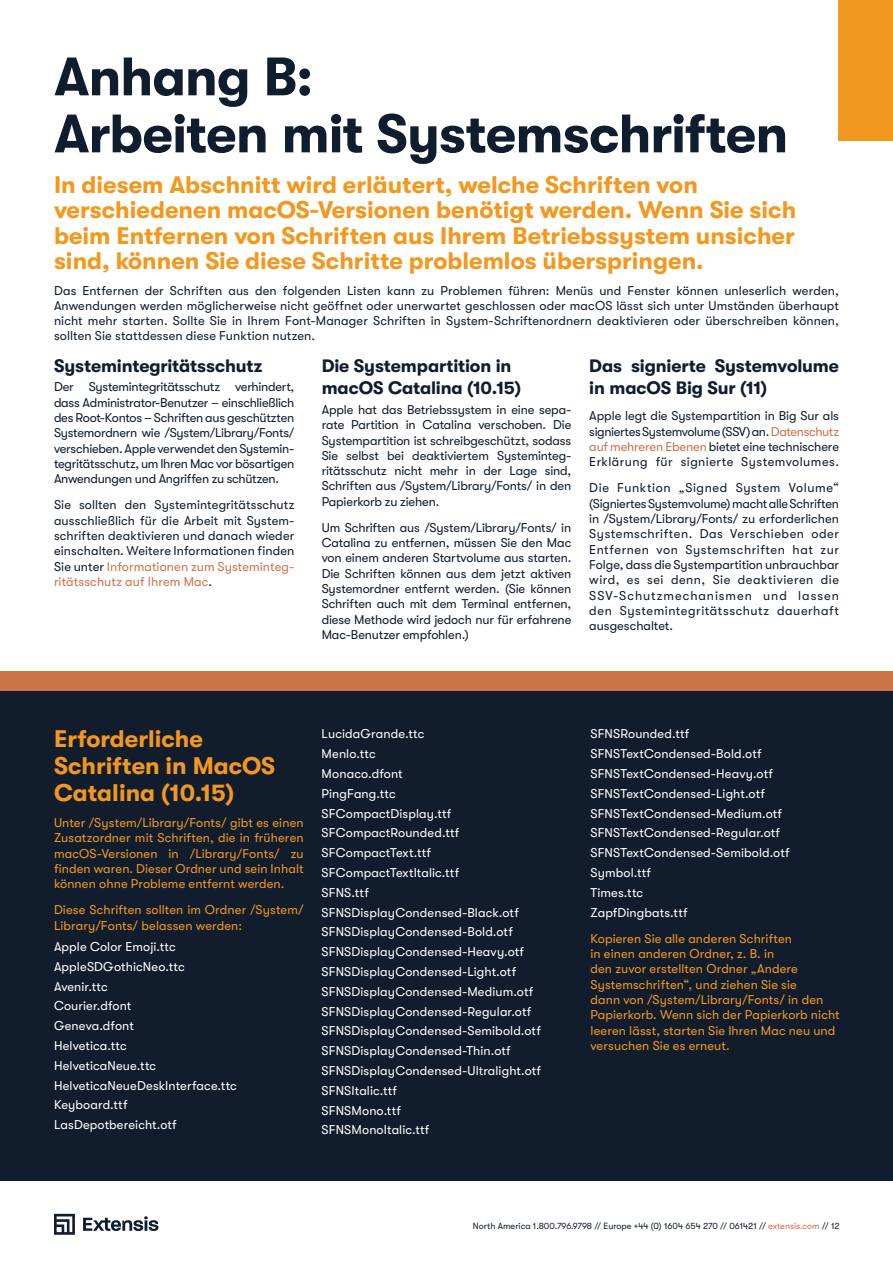
<style>
.page{position:relative;width:893px;height:1263px;background:#fff}
.page>*{position:absolute;margin:0;border:0;box-sizing:border-box;transform-origin:0 0}
.t1{font:700 54px/57px "GT Walsheim";letter-spacing:-.015em;color:#101d2e}
.t2{font:700 24px/25.5px "GT Walsheim";color:#f3981f}
.t3{font:700 18px/22.5px "GT Walsheim";letter-spacing:-.01em;color:#101d2e}
.t4{font:12.75px/15.3px "GT Walsheim";color:#101d2e;text-align:justify}
.t5{font:12.75px/19.8px "GT Walsheim";letter-spacing:.01em;color:#fff}
.t6{font:12.75px/15.3px "GT Walsheim";letter-spacing:.01em;color:#f29820}
.t7{font:9px "GT Walsheim";color:#101d2e}
.s1{color:#ce724b}
.s2{color:#111d2d}
</style>
<div class="page">
<div style="left:839px;top:0;width:54px;height:141px;background:#f29820"></div>
<svg style="left:54px;top:1214px;width:21px;height:21px"></svg>
<svg style="left:83px;top:1216px;width:75px;height:15px"></svg>
<div style="left:0;top:691px;width:892px;height:490px;background:#111d2d"></div>
<div style="left:0;top:671px;width:893px;height:20px;background:#cd7348"></div>
<h1 class="t1" style="left:54px;top:48px;width:736px">Anhang B:<br>Arbeiten mit Systemschriften</h1>
<p class="t2" style="left:54px;top:172px;width:744px">In diesem Abschnitt wird erläutert, welche Schriften von verschiedenen macOS-Versionen benötigt werden. Wenn Sie sich beim Entfernen von Schriften aus Ihrem Betriebssystem unsicher sind, können Sie diese Schritte problemlos überspringen.</p>
<p class="t4" style="left:54px;top:283px;width:786px">Das Entfernen der Schriften aus den folgenden Listen kann zu Problemen führen: Menüs und Fenster können unleserlich werden, Anwendungen werden möglicherweise nicht geöffnet oder unerwartet geschlossen oder macOS lässt sich unter Umständen überhaupt nicht mehr starten. Sollte Sie in Ihrem Font-Manager Schriften in System-Schriftenordnern deaktivieren oder überschreiben können, sollten Sie stattdessen diese Funktion nutzen.</p>
<h3 class="t3" style="left:54px;top:354px;width:210px">Systemintegritätsschutz</h3>
<p class="t4" style="left:54px;top:379px;width:242px">Der Systemintegritätsschutz verhindert, dass Administrator-Benutzer – einschließlich des Root-Kontos – Schriften aus geschützten Systemordnern wie /System/Library/Fonts/ verschieben. Apple verwendet den Systemin&shy;tegritätsschutz, um Ihren Mac vor bösartigen Anwendungen und Angriffen zu schützen.</p>
<p class="t4" style="left:54px;top:497px;width:242px">Sie sollten den Systemintegritätsschutz ausschließlich für die Arbeit mit System&shy;schriften deaktivieren und danach wieder einschalten. Weitere Informationen finden Sie unter <span class="s1">Informationen zum Systeminteg&shy;ritätsschutz auf Ihrem Mac</span>.</p>
<h3 class="t3" style="left:322px;top:354px;width:201px">Die Systempartition in macOS Catalina (10.15)</h3>
<p class="t4" style="left:322px;top:402px;width:251px">Apple hat das Betriebssystem in eine sepa&shy;rate Partition in Catalina verschoben. Die Systempartition ist schreibgeschützt, sodass Sie selbst bei deaktiviertem Systeminteg&shy;ritätsschutz nicht mehr in der Lage sind, Schriften aus /System/Library/Fonts/ in den Papierkorb zu ziehen.</p>
<p class="t4" style="left:322px;top:520px;width:251px">Um Schriften aus /System/Library/Fonts/ in Catalina zu entfernen, müssen Sie den Mac von einem anderen Startvolume aus starten.<br>Die Schriften können aus dem jetzt aktiven Systemordner entfernt werden. (Sie können Schriften auch mit dem Terminal entfernen, diese Methode wird jedoch nur für erfahrene Mac-Benutzer empfohlen.)</p>
<h3 class="t3" style="left:589px;top:354px;width:251px">Das signierte Systemvolume in macOS Big Sur (11)</h3>
<p class="t4" style="left:589px;top:408px;width:251px">Apple legt die Systempartition in Big Sur als signiertes Systemvolume (SSV) an. <span class="s1">Datenschutz auf mehreren Ebenen</span> bietet eine technischere Erklärung für signierte Systemvolumes.</p>
<p class="t4" style="left:589px;top:480px;width:251px">Die Funktion „Signed System Volume“ (Signiertes Systemvolume) macht alle Schriften in /System/Library/Fonts/ zu erforderlichen Systemschriften. Das Verschieben oder Entfernen von Systemschriften hat zur Folge, dass die Systempartition unbrauchbar wird, es sei denn, Sie deaktivieren die SSV-Schutzmechanismen und lassen den Systemintegritätsschutz dauerhaft ausgeschaltet.</p>
<h2 class="t2" style="left:54px;top:725px;width:223px;line-height:27px">Erforderliche<br>Schriften in MacOS<br>Catalina (10.15)</h2>
<p class="t6" style="left:54px;top:815px;width:251px;text-align:justify">Unter /System/Library/Fonts/ gibt es einen Zusatzordner mit Schriften, die in früheren macOS-Versionen in /Library/Fonts/ zu finden waren. Dieser Ordner und sein Inhalt können ohne Probleme entfernt werden.</p>
<p class="t6" style="left:54px;top:902px;width:251px">Diese Schriften sollten im Ordner /System/<br>Library/Fonts/ belassen werden:</p>
<p class="t5" style="left:54px;top:937px;width:184px">Apple Color Emoji.ttc<br>AppleSDGothicNeo.ttc<br>Avenir.ttc<br>Courier.dfont<br>Geneva.dfont<br>Helvetica.ttc<br>HelveticaNeue.ttc<br>HelveticaNeueDeskInterface.ttc<br>Keyboard.ttf<br>LasDepotbereicht.otf</p>
<p class="t5" style="left:322px;top:724px;width:221px">LucidaGrande.ttc<br>Menlo.ttc<br>Monaco.dfont<br>PingFang.ttc<br>SFCompactDisplay.ttf<br>SFCompactRounded.ttf<br>SFCompactText.ttf<br>SFCompactTextItalic.ttf<br>SFNS.ttf<br>SFNSDisplayCondensed-Black.otf<br>SFNSDisplayCondensed-Bold.otf<br>SFNSDisplayCondensed-Heavy.otf<br>SFNSDisplayCondensed-Light.otf<br>SFNSDisplayCondensed-Medium.otf<br>SFNSDisplayCondensed-Regular.otf<br>SFNSDisplayCondensed-Semibold.otf<br>SFNSDisplayCondensed-Thin.otf<br>SFNSDisplayCondensed-Ultralight.otf<br>SFNSItalic.ttf<br>SFNSMono.ttf<br>SFNSMonoItalic.ttf</p>
<p class="t5" style="left:590px;top:724px;width:201px">SFNSRounded.ttf<br>SFNSTextCondensed-Bold.otf<br>SFNSTextCondensed-Heavy.otf<br>SFNSTextCondensed-Light.otf<br>SFNSTextCondensed-Medium.otf<br>SFNSTextCondensed-Regular.otf<br>SFNSTextCondensed-Semibold.otf<br>Symbol.ttf<br>Times.ttc<br>ZapfDingbats.ttf</p>
<p class="t6" style="left:590px;top:931px;width:251px">Kopieren Sie alle anderen Schriften<br>in einen anderen Ordner, z. B. in<br>den zuvor erstellten Ordner „Andere Systemschriften“, und ziehen Sie sie<br>dann von /System/Library/Fonts/ in den Papierkorb. Wenn sich der Papierkorb nicht leeren lässt, starten Sie Ihren Mac neu und versuchen Sie es erneut.</p>
<p class="t7" style="left:473px;top:1221px;width:368px">North America 1.800.796.9798 // Europe +44 (0) 1604 654 270 // 061421 // <span class="s1">extensis.com</span> // <span class="s2">12</span></p>
</div>
